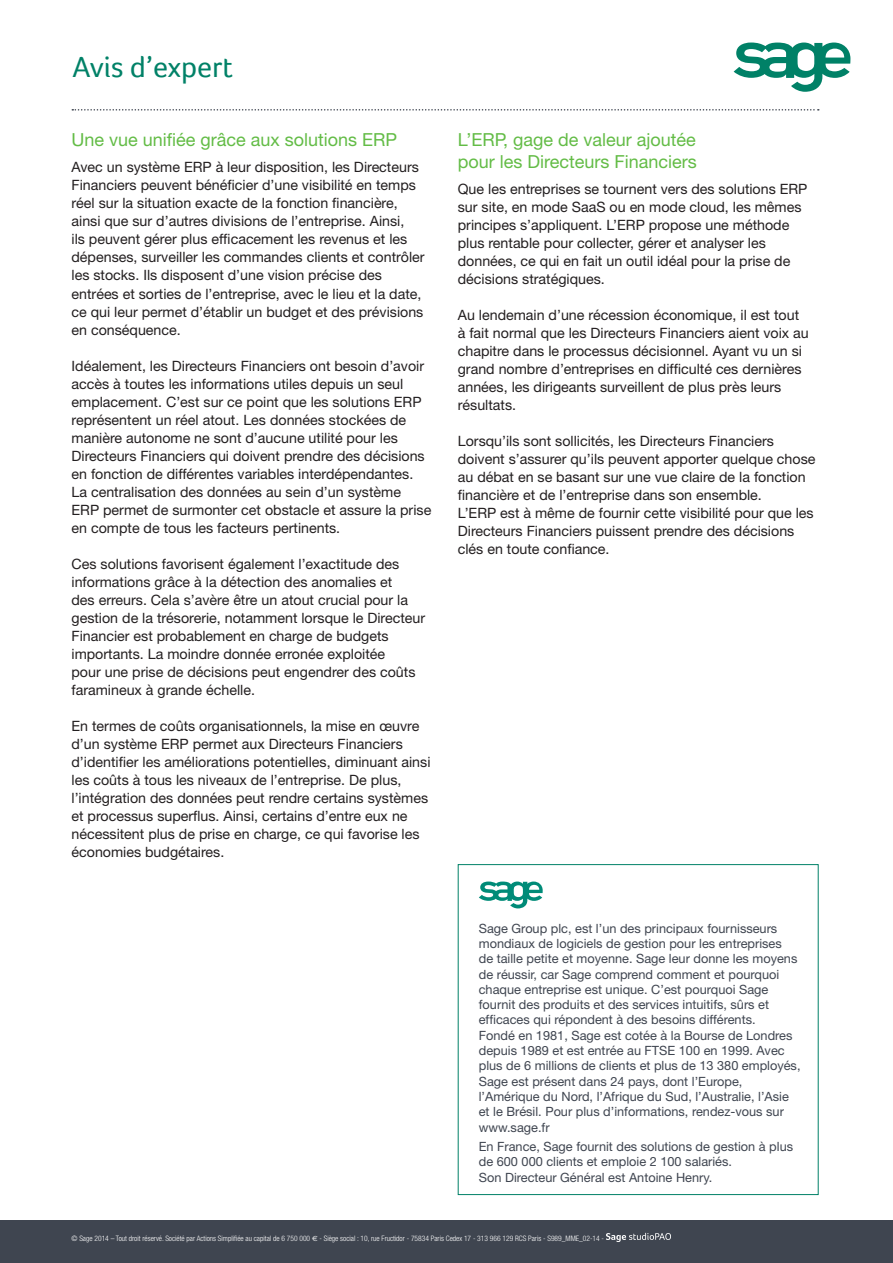
<style>
.page{position:relative;width:893px;height:1263px;background:#fff}
.page>*{position:absolute;margin:0;border:0;box-sizing:border-box;transform-origin:0 0}
.t1{font:30px "Foco";color:#008167}
.t2{font:18px/21.6px "Helvetica Neue";color:#63bc46}
.t3{font:14.25px/18px "Helvetica Neue";color:#231f20}
.t4{font:12.75px/15.3px "Helvetica Neue";color:#3f4550}
.t5{font:300 condensed 7.5px "Helvetica Neue";color:#fff}
.s1{font-family:"Euro Sans";font-weight:400;font-stretch:normal}
</style>
<div class="page">
<svg style="left:72px;top:109px;width:747px;height:2px"></svg>
<div style="left:0;top:1220px;width:893px;height:43px;background:#3f4550"></div>
<svg style="left:606px;top:1233px;width:65px;height:9px"></svg>
<div style="left:458px;top:864px;width:361px;height:331px;border:1px solid #008167"></div>
<svg style="left:479px;top:881px;width:64px;height:27px"></svg>
<svg style="left:734px;top:43px;width:116px;height:49px"></svg>
<p class="t1" style="left:72px;top:49px;width:163px">Avis d’expert</p>
<p class="t2" style="left:72px;top:129px;width:327px">Une vue unifiée grâce aux solutions ERP</p>
<p class="t3" style="left:72px;top:158px;width:355px">Avec un système ERP à leur disposition, les Directeurs Financiers peuvent bénéficier d’une visibilité en temps réel sur la situation exacte de la fonction financière, ainsi que sur d’autres divisions de l’entreprise. Ainsi,<br>ils peuvent gérer plus efficacement les revenus et les dépenses, surveiller les commandes clients et contrôler les stocks. Ils disposent d’une vision précise des entrées et sorties de l’entreprise, avec le lieu et la date, ce qui leur permet d’établir un budget et des prévisions en conséquence.</p>
<p class="t3" style="left:72px;top:356px;width:361px">Idéalement, les Directeurs Financiers ont besoin d’avoir accès à toutes les informations utiles depuis un seul emplacement. C’est sur ce point que les solutions ERP représentent un réel atout. Les données stockées de manière autonome ne sont d’aucune utilité pour les Directeurs Financiers qui doivent prendre des décisions en fonction de différentes variables interdépendantes.<br>La centralisation des données au sein d’un système ERP permet de surmonter cet obstacle et assure la prise en compte de tous les facteurs pertinents.</p>
<p class="t3" style="left:72px;top:554px;width:355px">Ces solutions favorisent également l’exactitude des informations grâce à la détection des anomalies et<br>des erreurs. Cela s’avère être un atout crucial pour la gestion de la trésorerie, notamment lorsque le Directeur Financier est probablement en charge de budgets importants. La moindre donnée erronée exploitée<br>pour une prise de décisions peut engendrer des coûts faramineux à grande échelle.</p>
<p class="t3" style="left:72px;top:716px;width:360px">En termes de coûts organisationnels, la mise en œuvre d’un système ERP permet aux Directeurs Financiers d’identifier les améliorations potentielles, diminuant ainsi les coûts à tous les niveaux de l’entreprise. De plus, l’intégration des données peut rendre certains systèmes et processus superflus. Ainsi, certains d’entre eux ne nécessitent plus de prise en charge, ce qui favorise les économies budgétaires.</p>
<p class="t2" style="left:458px;top:129px;width:241px">L’ERP, gage de valeur ajoutée pour les Directeurs Financiers</p>
<p class="t3" style="left:458px;top:180px;width:351px">Que les entreprises se tournent vers des solutions ERP sur site, en mode SaaS ou en mode cloud, les mêmes principes s’appliquent. L’ERP propose une méthode plus rentable pour collecter, gérer et analyser les données, ce qui en fait un outil idéal pour la prise de décisions stratégiques.</p>
<p class="t3" style="left:458px;top:306px;width:353px">Au lendemain d’une récession économique, il est tout à fait normal que les Directeurs Financiers aient voix au chapitre dans le processus décisionnel. Ayant vu un si grand nombre d’entreprises en difficulté ces dernières années, les dirigeants surveillent de plus près leurs résultats.</p>
<p class="t3" style="left:458px;top:432px;width:359px">Lorsqu’ils sont sollicités, les Directeurs Financiers doivent s’assurer qu’ils peuvent apporter quelque chose au débat en se basant sur une vue claire de la fonction financière et de l’entreprise dans son ensemble.</p>
<p class="t3" style="left:458px;top:504px;width:357px">L’ERP est à même de fournir cette visibilité pour que les<br>Directeurs Financiers puissent prendre des décisions clés en toute confiance.</p>
<p class="t4" style="left:479px;top:920px;width:323px">Sage Group plc, est l’un des principaux fournisseurs mondiaux de logiciels de gestion pour les entreprises<br>de taille petite et moyenne. Sage leur donne les moyens de réussir, car Sage comprend comment et pourquoi chaque entreprise est unique. C’est pourquoi Sage fournit des produits et des services intuitifs, sûrs et efficaces qui répondent à des besoins différents.<br>Fondé en 1981, Sage est cotée à la Bourse de Londres depuis 1989 et est entrée au FTSE 100 en 1999. Avec plus de 6 millions de clients et plus de 13 380 employés, Sage est présent dans 24 pays, dont l’Europe, l’Amérique du Nord, l’Afrique du Sud, l’Australie, l’Asie et le Brésil. Pour plus d’informations, rendez-vous sur www.sage.fr</p>
<p class="t4" style="left:479px;top:1139px;width:316px">En France, Sage fournit des solutions de gestion à plus de 600 000 clients et emploie 2 100 salariés.</p>
<p class="t4" style="left:479px;top:1169px;width:235px">Son Directeur Général est Antoine Henry.</p>
<p class="t5" style="left:72px;top:1233px;width:534px">© Sage 2014 – Tout droit réservé. Société par Actions Simplifiée au capital de 6 750 000 <span class="s1">e</span> - Siège social : 10, rue Fructidor - 75834 Paris Cedex 17 - 313 966 129 RCS Paris - S989_MME_02-14 -</p>
</div>
